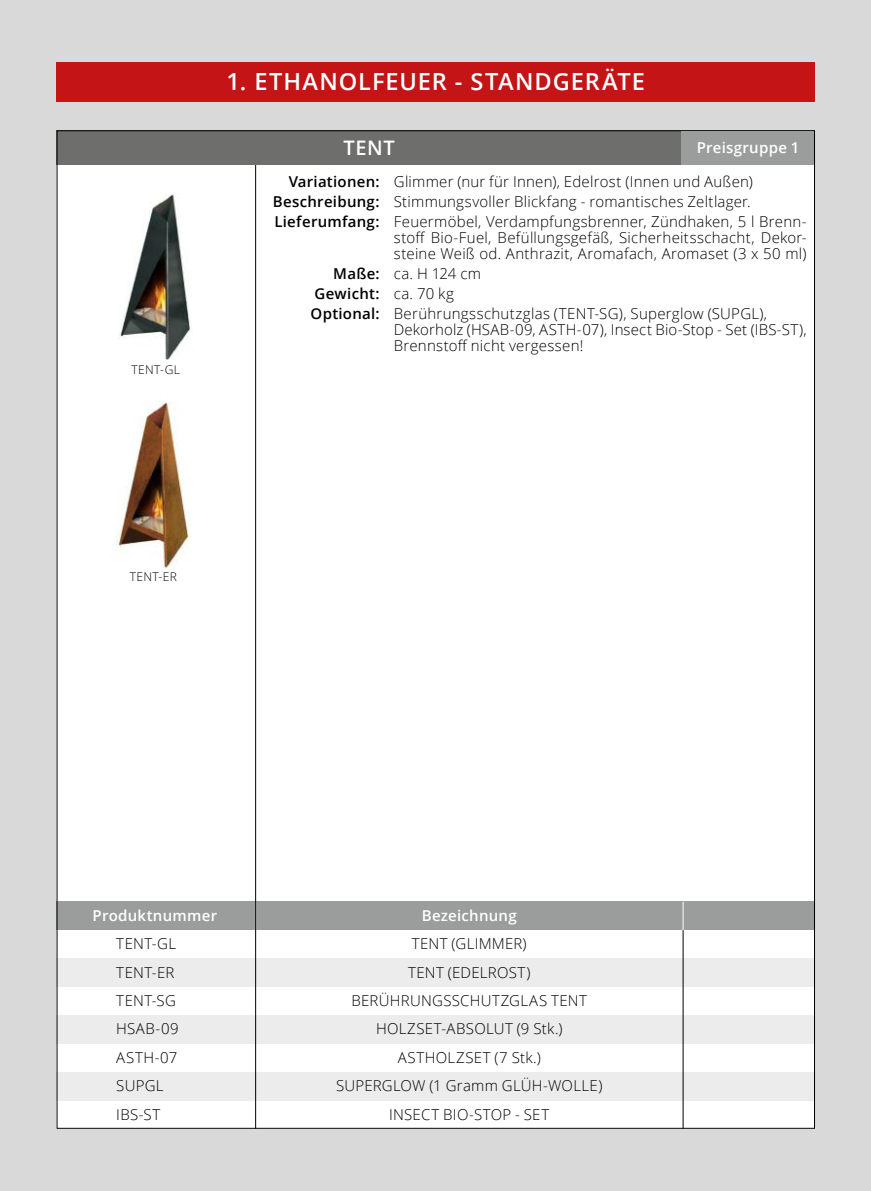
<style>
.page{position:relative;width:871px;height:1191px;background:#fff}
.page>*{position:absolute;margin:0;border:0;box-sizing:border-box;transform-origin:0 0}
.t1{font:600 23.6px "Open Sans";letter-spacing:.04em;color:#fff}
.t2{font:600 20px "Open Sans";color:#fff}
.t3{font:300 15px/28.4px "Open Sans";letter-spacing:.02em;color:#000}
.t4{font:600 15px "Open Sans";letter-spacing:.015em;color:#fff}
.t5{font:300 12px "Open Sans";letter-spacing:.035em;color:#000}
.s1{font-weight:600}
</style>
<div class="page">
<div style="left:0;top:0;width:870px;height:1191px;background:#d9d9da"></div>
<div style="left:57px;top:130px;width:757px;height:998px;background:#fff"></div>
<img style="left:116px;top:401px;width:74px;height:166px">
<img style="left:119px;top:194px;width:72px;height:165px">
<div style="left:57px;top:130px;width:757px;height:35px;background:#6e6e6d"></div>
<div style="left:57px;top:958px;width:757px;height:28px;background:#ececec"></div>
<div style="left:57px;top:901px;width:757px;height:29px;background:#9b9c9c"></div>
<svg style="left:682px;top:901px;width:1px;height:29px"></svg>
<div style="left:57px;top:1071px;width:757px;height:29px;background:#ececec"></div>
<div style="left:57px;top:1015px;width:757px;height:28px;background:#ececec"></div>
<hr style="left:255px;top:165px;width:1px;height:963px;background:#000">
<hr style="left:682px;top:930px;width:1px;height:198px;background:#000">
<div style="left:57px;top:62px;width:757px;height:40px;background:#c41415"></div>
<div style="left:681px;top:131px;width:132px;height:34px;background:#9b9c9c"></div>
<h1 class="t1" style="left:226px;top:65px;width:420px">1. ETHANOLFEUER - STANDGERÄTE</h1>
<h2 class="t2" style="left:343px;top:134px;width:53px">TENT</h2>
<p class="t4" style="left:696px;top:137px;width:104px">Preisgruppe 1</p>
<p class="t5" style="left:131px;top:361px;width:50px">TENT-GL</p>
<p class="t5" style="left:130px;top:569px;width:49px">TENT-ER</p>
<p class="t3" style="left:273px;top:171px;width:535px;line-height:20px;text-indent:16px"><span class="s1">Variationen:</span> Glimmer (nur für Innen), Edelrost (Innen und Außen)<br><span class="s1">Beschreibung:</span> Stimmungsvoller Blickfang - romantisches Zeltlager.<br><span class="s1">Lieferumfang:</span> Feuermöbel, Verdampfungsbrenner, Zündhaken, 5 l Brenn-</p>
<p class="t3" style="left:393px;top:229px;width:414px;line-height:16px">stoff Bio-Fuel, Befüllungsgefäß, Sicherheitsschacht, Dekor&shy;steine Weiß od. Anthrazit, Aromafach, Aromaset (3 x 50 ml)</p>
<p class="t3" style="left:310px;top:263px;width:458px;line-height:20px;text-indent:23px"><span class="s1">Maße:</span> ca. H 124 cm<br><span class="s1">Gewicht:</span> ca. 70 kg<br><span class="s1">Optional:</span> Berührungsschutzglas (TENT-SG), Superglow (SUPGL),</p>
<p class="t3" style="left:393px;top:321px;width:414px;line-height:16px">Dekorholz (HSAB-09, ASTH-07), Insect Bio-Stop - Set (IBS-ST),<br>Brennstoff nicht vergessen!</p>
<p class="t4" style="left:93px;top:905px;width:126px">Produktnummer</p>
<p class="t4" style="left:421px;top:905px;width:96px">Bezeichnung</p>
<p class="t3" style="left:116px;top:929px;width:64px">TENT-GL<br>TENT-ER<br>TENT-SG<br>HSAB-09<br>ASTH-07<br>SUPGL<br>IBS-ST</p>
<p class="t3" style="left:336px;top:929px;width:268px;text-align:center">TENT (GLIMMER)<br>TENT (EDELROST)<br>BERÜHRUNGSSCHUTZGLAS TENT<br>HOLZSET-ABSOLUT (9 Stk.)<br>ASTHOLZSET (7 Stk.)<br>SUPERGLOW (1 Gramm GLÜH-WOLLE)<br>INSECT BIO-STOP - SET</p>
</div>
